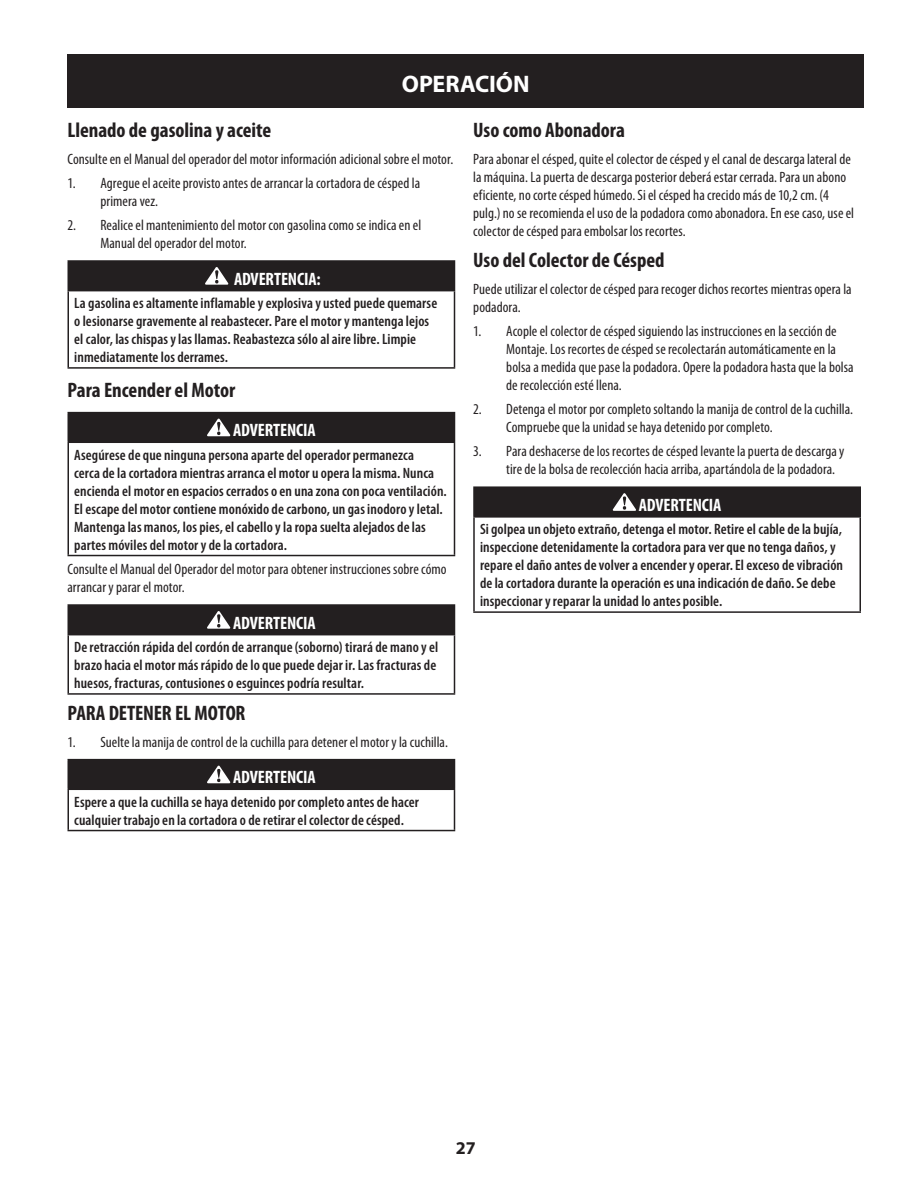
<style>
.page{position:relative;width:918px;height:1188px;background:#fff}
.page>*{position:absolute;margin:0;border:0;box-sizing:border-box;transform-origin:0 0}
.t1{font:700 24px "Myriad Pro";color:#fff}
.t2{font:700 condensed 21px "Myriad Pro";color:#231f20}
.t3{font:700 condensed 18px "Myriad Pro";letter-spacing:-.01em;color:#fff}
.t4{font:700 18px "Myriad Pro";color:#231f20}
.t5{font:condensed 15px/18px "Myriad Pro";letter-spacing:.005em;color:#231f20}
.t6{font:600 condensed 15px/18px "Myriad Pro";letter-spacing:.005em;color:#231f20}
</style>
<div class="page">
<div style="left:68px;top:54px;width:796px;height:54px;background:#231f20"></div>
<div style="left:68px;top:261px;width:386px;height:30px;background:#231f20"></div>
<hr style="left:68px;top:260px;width:387px;height:2px;background:#231f20">
<svg style="left:454px;top:262px;width:1px;height:28px"></svg>
<hr style="left:68px;top:290px;width:387px;height:1px;background:#231f20">
<hr style="left:68px;top:291px;width:1px;height:76px;background:#231f20">
<hr style="left:454px;top:291px;width:1px;height:76px;background:#231f20">
<hr style="left:68px;top:367px;width:387px;height:2px;background:#231f20">
<svg style="left:205px;top:267px;width:24px;height:18px"></svg>
<div style="left:68px;top:413px;width:386px;height:29px;background:#231f20"></div>
<hr style="left:68px;top:412px;width:387px;height:1px;background:#231f20">
<svg style="left:454px;top:413px;width:1px;height:29px"></svg>
<hr style="left:68px;top:442px;width:387px;height:1px;background:#231f20">
<hr style="left:68px;top:443px;width:1px;height:112px;background:#231f20">
<hr style="left:454px;top:443px;width:1px;height:112px;background:#231f20">
<hr style="left:68px;top:555px;width:387px;height:1px;background:#231f20">
<svg style="left:207px;top:419px;width:24px;height:17px"></svg>
<div style="left:68px;top:605px;width:386px;height:30px;background:#231f20"></div>
<hr style="left:68px;top:604px;width:387px;height:2px;background:#231f20">
<svg style="left:454px;top:606px;width:1px;height:28px"></svg>
<hr style="left:68px;top:634px;width:387px;height:1px;background:#231f20">
<hr style="left:68px;top:635px;width:1px;height:58px;background:#231f20">
<hr style="left:454px;top:635px;width:1px;height:58px;background:#231f20">
<hr style="left:68px;top:693px;width:387px;height:2px;background:#231f20">
<svg style="left:207px;top:611px;width:24px;height:18px"></svg>
<div style="left:68px;top:760px;width:386px;height:29px;background:#231f20"></div>
<hr style="left:68px;top:759px;width:387px;height:1px;background:#231f20">
<svg style="left:454px;top:760px;width:1px;height:29px"></svg>
<hr style="left:68px;top:789px;width:387px;height:1px;background:#231f20">
<hr style="left:68px;top:790px;width:1px;height:40px;background:#231f20">
<hr style="left:454px;top:790px;width:1px;height:40px;background:#231f20">
<hr style="left:68px;top:830px;width:387px;height:1px;background:#231f20">
<svg style="left:207px;top:766px;width:24px;height:17px"></svg>
<div style="left:474px;top:487px;width:386px;height:30px;background:#231f20"></div>
<hr style="left:473px;top:486px;width:388px;height:2px;background:#231f20">
<hr style="left:473px;top:488px;width:2px;height:28px;background:#231f20">
<svg style="left:860px;top:488px;width:1px;height:28px"></svg>
<hr style="left:473px;top:516px;width:388px;height:2px;background:#231f20">
<hr style="left:473px;top:518px;width:2px;height:93px;background:#231f20">
<hr style="left:860px;top:518px;width:1px;height:93px;background:#231f20">
<hr style="left:473px;top:611px;width:388px;height:2px;background:#231f20">
<svg style="left:612px;top:493px;width:24px;height:18px"></svg>
<h1 class="t1" style="left:402px;top:70px;width:129px">OPERACIÓN</h1>
<h2 class="t2" style="left:68px;top:119px;width:205px">Llenado de gasolina y aceite</h2>
<p class="t5" style="left:68px;top:151px;width:387px">Consulte en el Manual del operador del motor información adicional sobre el motor.</p>
<p class="t5" style="left:100px;top:175px;width:321px;text-indent:-33px">1. Agregue el aceite provisto antes de arrancar la cortadora de césped la primera vez.</p>
<p class="t5" style="left:100px;top:217px;width:322px;text-indent:-33px">2. Realice el mantenimiento del motor con gasolina como se indica en el<br>Manual del operador del motor.</p>
<p class="t3" style="left:234px;top:269px;width:88px">ADVERTENCIA:</p>
<p class="t6" style="left:74px;top:294px;width:365px">La gasolina es altamente inflamable y explosiva y usted puede quemarse o lesionarse gravemente al reabastecer. Pare el motor y mantenga lejos el calor, las chispas y las llamas. Reabastezca sólo al aire libre. Limpie inmediatamente los derrames.</p>
<h2 class="t2" style="left:68px;top:378px;width:169px">Para Encender el Motor</h2>
<p class="t3" style="left:233px;top:420px;width:84px">ADVERTENCIA</p>
<p class="t6" style="left:74px;top:446px;width:374px">Asegúrese de que ninguna persona aparte del operador permanezca<br>cerca de la cortadora mientras arranca el motor u opera la misma. Nunca encienda el motor en espacios cerrados o en una zona con poca ventilación.<br>El escape del motor contiene monóxido de carbono, un gas inodoro y letal.<br>Mantenga las manos, los pies, el cabello y la ropa suelta alejados de las partes móviles del motor y de la cortadora.</p>
<p class="t5" style="left:68px;top:561px;width:381px">Consulte el Manual del Operador del motor para obtener instrucciones sobre cómo arrancar y parar el motor.</p>
<p class="t3" style="left:233px;top:613px;width:84px">ADVERTENCIA</p>
<p class="t6" style="left:74px;top:638px;width:366px">De retracción rápida del cordón de arranque (soborno) tirará de mano y el brazo hacia el motor más rápido de lo que puede dejar ir. Las fracturas de huesos, fracturas, contusiones o esguinces podría resultar.</p>
<h2 class="t2" style="left:68px;top:701px;width:180px">PARA DETENER EL MOTOR</h2>
<p class="t5" style="left:68px;top:733px;width:382px">1. Suelte la manija de control de la cuchilla para detener el motor y la cuchilla.</p>
<p class="t3" style="left:233px;top:767px;width:84px">ADVERTENCIA</p>
<p class="t6" style="left:74px;top:793px;width:346px">Espere a que la cuchilla se haya detenido por completo antes de hacer cualquier trabajo en la cortadora o de retirar el colector de césped.</p>
<h2 class="t2" style="left:473px;top:119px;width:153px">Uso como Abonadora</h2>
<p class="t5" style="left:473px;top:151px;width:382px">Para abonar el césped, quite el colector de césped y el canal de descarga lateral de la máquina. La puerta de descarga posterior deberá estar cerrada. Para un abono eficiente, no corte césped húmedo. Si el césped ha crecido más de 10,2 cm. (4 pulg.) no se recomienda el uso de la podadora como abonadora. En ese caso, use el colector de césped para embolsar los recortes.</p>
<h2 class="t2" style="left:473px;top:249px;width:193px">Uso del Colector de Césped</h2>
<p class="t5" style="left:473px;top:281px;width:380px">Puede utilizar el colector de césped para recoger dichos recortes mientras opera la podadora.</p>
<p class="t5" style="left:506px;top:323px;width:349px;text-indent:-33px">1. Acople el colector de césped siguiendo las instrucciones en la sección de Montaje. Los recortes de césped se recolectarán automáticamente en la bolsa a medida que pase la podadora. Opere la podadora hasta que la bolsa de recolección esté llena.</p>
<p class="t5" style="left:506px;top:401px;width:348px;text-indent:-33px">2. Detenga el motor por completo soltando la manija de control de la cuchilla.<br>Compruebe que la unidad se haya detenido por completo.</p>
<p class="t5" style="left:506px;top:443px;width:340px;text-indent:-33px">3. Para deshacerse de los recortes de césped levante la puerta de descarga y tire de la bolsa de recolección hacia arriba, apartándola de la podadora.</p>
<p class="t3" style="left:639px;top:495px;width:84px">ADVERTENCIA</p>
<p class="t6" style="left:480px;top:520px;width:365px">Si golpea un objeto extraño, detenga el motor. Retire el cable de la bujía, inspeccione detenidamente la cortadora para ver que no tenga daños, y repare el daño antes de volver a encender y operar. El exceso de vibración de la cortadora durante la operación es una indicación de daño. Se debe inspeccionar y reparar la unidad lo antes posible.</p>
<p class="t4" style="left:456px;top:1138px;width:21px">27</p>
</div>
